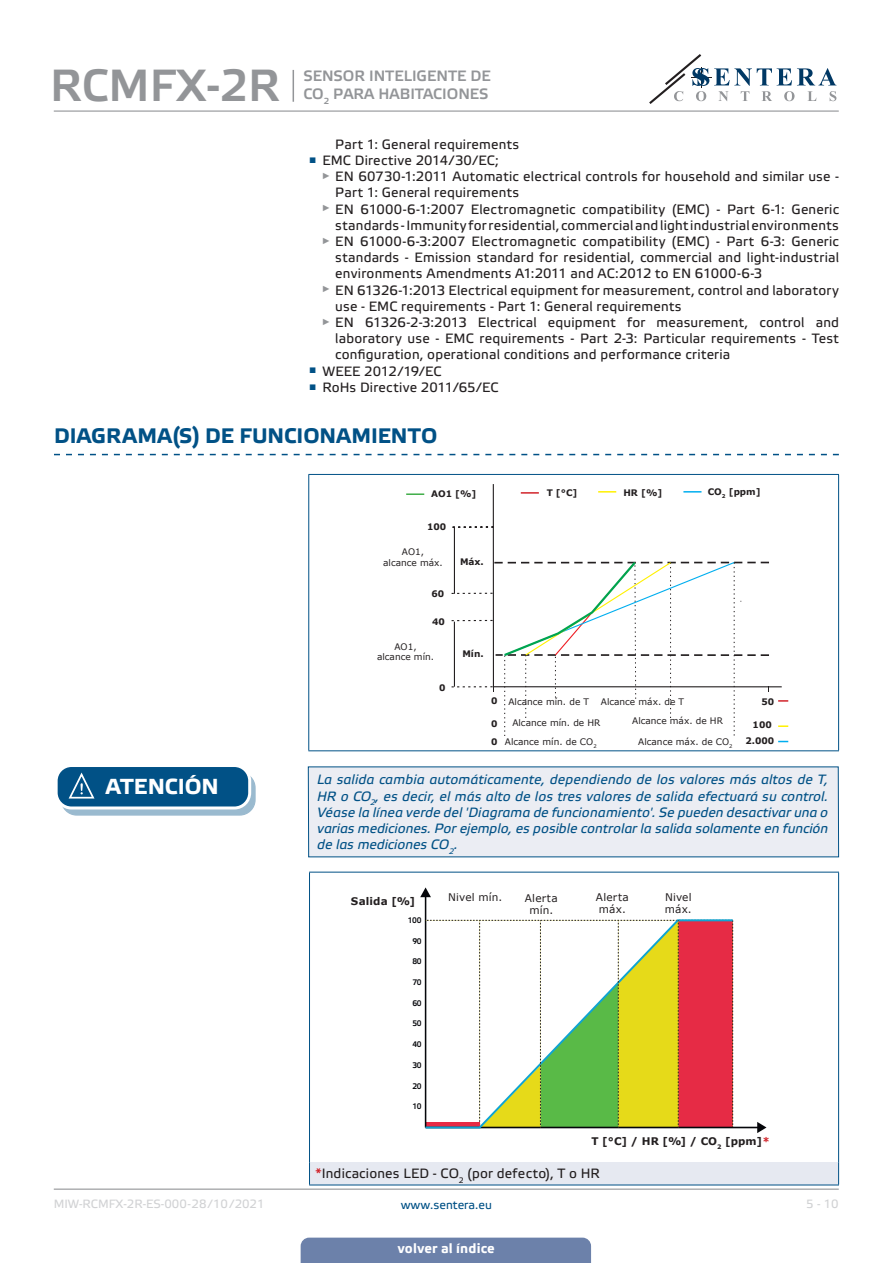
<style>
.page{position:relative;width:893px;height:1263px;background:#fff}
.page>*{position:absolute;margin:0;border:0;box-sizing:border-box;transform-origin:0 0}
.t1{font:45px "Etelka Medium Pro";color:#939598}
.t2{font:700 21.75px "Etelka Text Pro";letter-spacing:-.005em;color:#fff}
.t3{font:700 21px "Etelka Text Pro";letter-spacing:.005em;color:#015186}
.t4{font:15px/18px "Etelka Medium Pro";color:#939598}
.body{font:13.5px/16.2px "Etelka Text Pro";letter-spacing:.015em;color:#231f20}
.attention{font:italic 13.5px/16.2px "Etelka Text Pro";color:#015186;text-align:justify}
.t5{font:700 13.5px "Etelka Text Pro";letter-spacing:.015em;color:#fff}
.t6{font:12px "Etelka Text Pro";color:#d1d2d4}
.t7{font:12px "Etelka Text Pro";color:#015186}
.table_text{font:10.5px/12.6px "Verdana";letter-spacing:.02em;color:#231f20}
.table_text-2{font:700 10.5px "Verdana";letter-spacing:.015em;color:#231f20}
.Body_text{font:9px "Verdana";color:#231f20}
.Body_text-2{font:700 9px "Verdana";color:#231f20}
.t8{font:8.1px "Etelka Medium Pro";letter-spacing:-.035em;color:#05060a;scale:.95 1}
.s1{color:#d1232a}
</style>
<div class="page">
<hr style="left:54px;top:111px;width:785px;height:1px;background:#939598">
<hr style="left:54px;top:1188px;width:785px;height:2px;background:#939598">
<svg style="left:649px;top:54px;width:187px;height:50px"></svg>
<div style="left:301px;top:1237px;width:290px;height:26px;background:#6c81aa"></div>
<hr style="left:293px;top:70px;width:1px;height:32px;background:#939598">
<svg style="left:54px;top:454px;width:785px;height:1px"></svg>
<hr style="left:308px;top:475px;width:1px;height:275px;background:#015186">
<hr style="left:308px;top:474px;width:531px;height:1px;background:#015186">
<hr style="left:838px;top:475px;width:1px;height:275px;background:#015186">
<hr style="left:308px;top:750px;width:531px;height:1px;background:#015186">
<hr style="left:454px;top:527px;width:1px;height:67px;background:#231f20">
<svg style="left:452px;top:526px;width:42px;height:2px"></svg>
<svg style="left:451px;top:559px;width:318px;height:177px"></svg>
<svg style="left:406px;top:493px;width:18px;height:2px"></svg>
<svg style="left:521px;top:492px;width:18px;height:2px"></svg>
<svg style="left:598px;top:491px;width:18px;height:2px"></svg>
<svg style="left:778px;top:700px;width:10px;height:2px"></svg>
<svg style="left:778px;top:725px;width:10px;height:2px"></svg>
<svg style="left:683px;top:491px;width:18px;height:2px"></svg>
<svg style="left:61px;top:772px;width:194px;height:43px"></svg>
<div style="left:61px;top:772px;width:195px;height:44px;border:1px solid #015186;border-radius:15px"></div>
<div style="left:56px;top:765px;width:194px;height:43px;background:#015186;border-radius:15px"></div>
<div style="left:55px;top:764px;width:196px;height:45px;border:3px solid #fff;border-radius:15px"></div>
<svg style="left:67px;top:772px;width:38px;height:37px"></svg>
<div style="left:308px;top:767px;width:531px;height:90px;background:#ebedf3"></div>
<div style="left:309px;top:1163px;width:530px;height:22px;background:#e6e9f1"></div>
<hr style="left:309px;top:872px;width:530px;height:1px;background:#015186">
<hr style="left:309px;top:872px;width:1px;height:291px;background:#015186">
<hr style="left:838px;top:872px;width:1px;height:291px;background:#015186">
<svg style="left:309px;top:1163px;width:1px;height:21px"></svg>
<svg style="left:838px;top:1163px;width:1px;height:21px"></svg>
<hr style="left:309px;top:1184px;width:530px;height:1px;background:#015186">
<hr style="left:425px;top:895px;width:1px;height:232px;background:#05060a">
<svg style="left:420px;top:887px;width:11px;height:10px"></svg>
<hr style="left:426px;top:1127px;width:333px;height:1px;background:#05060a">
<svg style="left:757px;top:1122px;width:9px;height:11px"></svg>
<svg style="left:424px;top:918px;width:311px;height:211px"></svg>
<svg style="left:426px;top:920px;width:307px;height:208px"></svg>
<h1 class="t1" style="left:50px;top:61px;width:231px">RCMFX-2R</h1>
<p class="t4" style="left:303px;top:67px;width:189px">SENSOR INTELIGENTE DE<br>CO<sub>2</sub> PARA HABITACIONES</p>
<p class="body" style="left:335px;top:137px;width:185px">Part 1: General requirements</p>
<p class="body" style="left:309px;top:153px;width:191px"><sup>■</sup> EMC Directive 2014/30/EC;</p>
<p class="body" style="left:335px;top:169px;width:505px;text-indent:-13px"><sup>►</sup> EN 60730-1:2011 Automatic electrical controls for household and similar use -<br>Part 1: General requirements</p>
<p class="body" style="left:322px;top:202px;width:519px;text-align:right"><sup>►</sup> EN 61000-6-1:2007 Electromagnetic compatibility (EMC) - Part 6-1: Generic standards - Immunity for residential, commercial and light industrial environments</p>
<p class="body" style="left:335px;top:234px;width:505px;text-align:justify;text-indent:-13px"><sup>►</sup> EN 61000-6-3:2007 Electromagnetic compatibility (EMC) - Part 6-3: Generic standards - Emission standard for residential, commercial and light-industrial environments Amendments A1:2011 and AC:2012 to EN 61000-6-3</p>
<p class="body" style="left:335px;top:283px;width:505px;text-indent:-13px"><sup>►</sup> EN 61326-1:2013 Electrical equipment for measurement, control and laboratory use - EMC requirements - Part 1: General requirements</p>
<p class="body" style="left:335px;top:315px;width:505px;text-align:justify;text-indent:-13px"><sup>►</sup> EN 61326-2-3:2013 Electrical equipment for measurement, control and laboratory use - EMC requirements - Part 2-3: Particular requirements - Test configuration, operational conditions and performance criteria</p>
<p class="body" style="left:309px;top:364px;width:134px"><sup>■</sup> WEEE 2012/19/EC</p>
<p class="body" style="left:309px;top:380px;width:191px"><sup>■</sup> RoHs Directive 2011/65/EC</p>
<p class="t3" style="left:54px;top:422px;width:385px">DIAGRAMA(S) DE FUNCIONAMIENTO</p>
<p class="Body_text-2" style="left:431px;top:488px;width:47px">AO1 [%]</p>
<p class="Body_text-2" style="left:427px;top:520px;width:21px">100</p>
<p class="Body_text" style="left:402px;top:546px;width:24px">AO1,</p>
<p class="Body_text" style="left:383px;top:556px;width:61px">alcance máx.</p>
<p class="Body_text-2" style="left:460px;top:555px;width:25px">Máx.</p>
<p class="Body_text-2" style="left:547px;top:487px;width:32px">T [°C]</p>
<p class="Body_text-2" style="left:623px;top:487px;width:40px">HR [%]</p>
<p class="Body_text-2" style="left:708px;top:486px;width:54px">CO<sub>2</sub> [ppm]</p>
<p class="Body_text-2" style="left:431px;top:587px;width:14px">60</p>
<p class="Body_text-2" style="left:432px;top:615px;width:14px">40</p>
<p class="Body_text" style="left:394px;top:640px;width:24px">AO1,</p>
<p class="Body_text" style="left:377px;top:651px;width:59px">alcance mín.</p>
<p class="Body_text-2" style="left:439px;top:681px;width:8px">0</p>
<p class="Body_text-2" style="left:462px;top:648px;width:23px">Mín.</p>
<p class="Body_text-2" style="left:491px;top:695px;width:8px">0</p>
<p class="Body_text-2" style="left:491px;top:717px;width:8px">0</p>
<p class="Body_text-2" style="left:491px;top:736px;width:8px">0</p>
<p class="Body_text" style="left:505px;top:735px;width:93px">Alcance mín. de CO<sub>2</sub></p>
<p class="Body_text" style="left:638px;top:735px;width:96px">Alcance máx. de CO<sub>2</sub></p>
<p class="Body_text" style="left:508px;top:696px;width:82px">Alcance mín. de T</p>
<p class="Body_text" style="left:601px;top:696px;width:85px">Alcance máx. de T</p>
<p class="Body_text" style="left:632px;top:715px;width:92px">Alcance máx. de HR</p>
<p class="Body_text" style="left:512px;top:717px;width:90px">Alcance mín. de HR</p>
<p class="Body_text-2" style="left:761px;top:695px;width:14px">50</p>
<p class="Body_text-2" style="left:753px;top:718px;width:21px">100</p>
<p class="Body_text-2" style="left:745px;top:734px;width:30px">2.000</p>
<p class="t2" style="left:106px;top:773px;width:114px">ATENCIÓN</p>
<p class="attention" style="left:317px;top:772px;width:513px">La salida cambia automáticamente, dependiendo de los valores más altos de T, HR o CO<sub>2</sub>, es decir, el más alto de los tres valores de salida efectuará su control.<br>Véase la línea verde del 'Diagrama de funcionamiento'. Se pueden desactivar una o varias mediciones. Por ejemplo, es posible controlar la salida solamente en función de las mediciones CO<sub>2</sub>.</p>
<p class="table_text-2" style="left:351px;top:894px;width:66px">Salida [%]</p>
<p class="t8" style="left:408px;top:916px;width:16px">100</p>
<p class="t8" style="left:412px;top:937px;width:11px">90</p>
<p class="t8" style="left:412px;top:957px;width:11px">80</p>
<p class="t8" style="left:412px;top:978px;width:11px">70</p>
<p class="t8" style="left:412px;top:999px;width:11px">60</p>
<p class="t8" style="left:412px;top:1019px;width:11px">50</p>
<p class="t8" style="left:412px;top:1040px;width:11px">40</p>
<p class="t8" style="left:412px;top:1061px;width:11px">30</p>
<p class="t8" style="left:412px;top:1081px;width:11px">20</p>
<p class="t8" style="left:412px;top:1102px;width:11px">10</p>
<p class="table_text" style="left:448px;top:891px;width:56px">Nivel mín.</p>
<p class="table_text" style="left:525px;top:891px;width:34px;text-align:center">Alerta mín.</p>
<p class="table_text" style="left:596px;top:891px;width:34px">Alerta máx.</p>
<p class="table_text" style="left:665px;top:891px;width:28px">Nivel máx.</p>
<p class="table_text-2" style="left:592px;top:1134px;width:180px">T [°C] / HR [%] / CO<sub>2</sub> [ppm]<span class="s1">*</span></p>
<p class="body" style="left:315px;top:1166px;width:286px"><span class="s1">*</span>Indicaciones LED - CO<sub>2</sub> (por defecto), T o HR</p>
<p class="t6" style="left:54px;top:1197px;width:212px">MIW-RCMFX-2R-ES-000 - 28 / 10 / 2021</p>
<p class="t7" style="left:401px;top:1198px;width:93px">www.sentera.eu</p>
<p class="t6" style="left:806px;top:1197px;width:34px">5 - 10</p>
<p class="t5" style="left:398px;top:1239px;width:98px">volver al índice</p>
</div>
